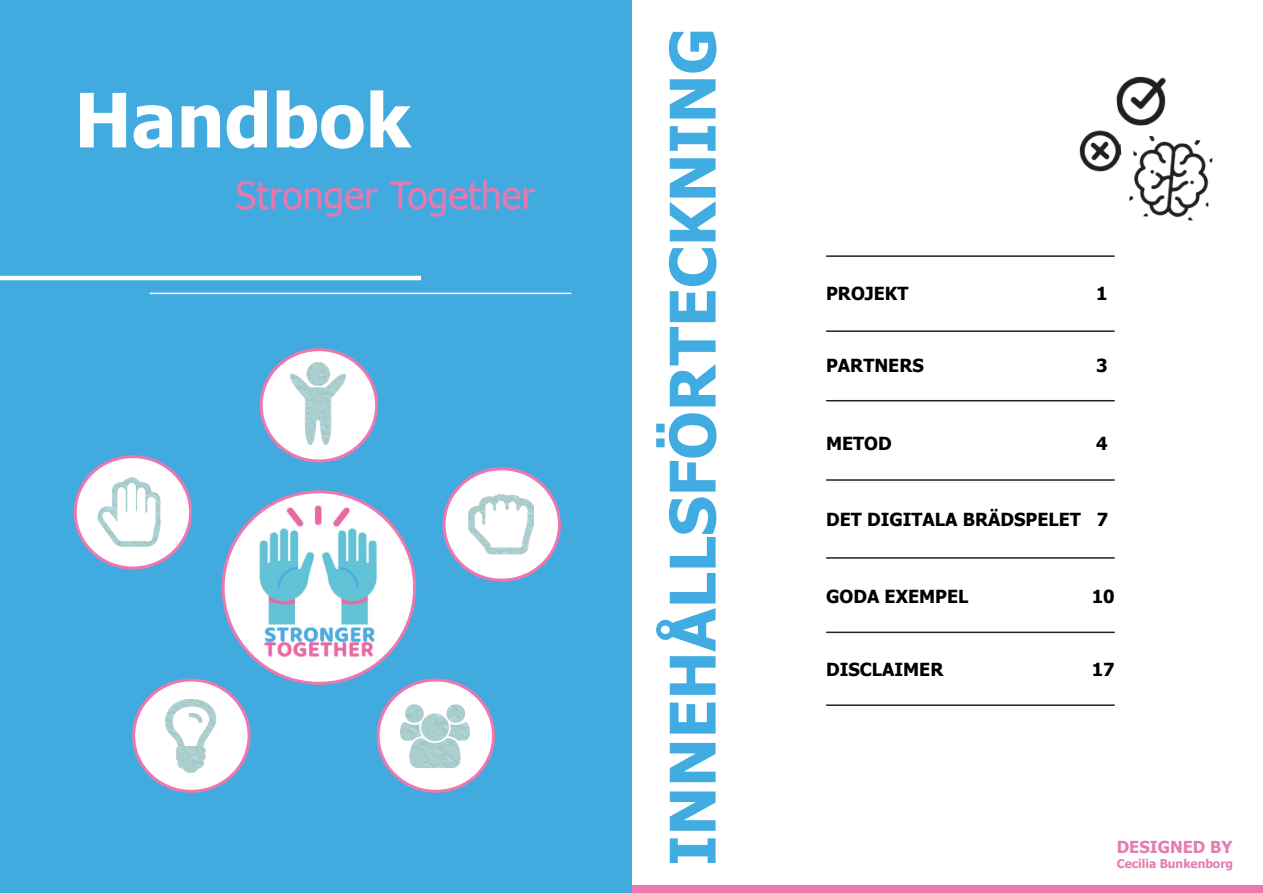
<style>
.page{position:relative;width:1263px;height:893px;background:#fff}
.page>*{position:absolute;margin:0;border:0;box-sizing:border-box;transform-origin:0 0}
.t1{font:700 75px "Tahoma";color:#fff}
.t2{font:700 63px "Tahoma";color:#41ace1}
.t3{font:37.5px "Tahoma";color:#eb77af}
.t4{font:700 18px "Tahoma";color:#000001}
.t5{font:700 16.5px "Tahoma";color:#e37eb0}
.t6{font:700 12px "Tahoma";color:#e37eb0}
</style>
<div class="page">
<div style="left:0;top:885px;width:1263px;height:8px;background:#ed78af"></div>
<div style="left:0;top:0;width:631px;height:893px;background:#41abe0"></div>
<hr style="left:0;top:276px;width:421px;height:4px;background:#fff">
<hr style="left:826px;top:255px;width:289px;height:2px;background:#231f20">
<hr style="left:826px;top:330px;width:289px;height:2px;background:#231f20">
<hr style="left:826px;top:400px;width:289px;height:1px;background:#231f20">
<hr style="left:826px;top:479px;width:289px;height:2px;background:#231f20">
<hr style="left:826px;top:557px;width:289px;height:2px;background:#231f20">
<hr style="left:826px;top:632px;width:289px;height:1px;background:#231f20">
<hr style="left:150px;top:293px;width:421px;height:1px;background:#fff">
<img style="left:1129px;top:136px;width:84px;height:85px">
<img style="left:1079px;top:130px;width:43px;height:42px">
<img style="left:1116px;top:76px;width:50px;height:50px">
<div style="left:261px;top:350px;width:116px;height:111px;background:#fff;border-radius:50%"></div>
<div style="left:260px;top:348px;width:118px;height:114px;border:3px solid #ed77ae;border-radius:50%"></div>
<svg style="left:223px;top:492px;width:192px;height:191px;background:#fcecf4"></svg>
<img style="left:251px;top:497px;width:147px;height:175px">
<div style="left:444px;top:469px;width:115px;height:111px;background:#fff;border-radius:50%"></div>
<div style="left:443px;top:467px;width:118px;height:115px;border:3px solid #ed77ae;border-radius:50%"></div>
<div style="left:378px;top:680px;width:115px;height:111px;background:#fff;border-radius:50%"></div>
<div style="left:377px;top:678px;width:118px;height:115px;border:3px solid #ed77ae;border-radius:50%"></div>
<div style="left:134px;top:680px;width:115px;height:111px;background:#fff;border-radius:50%"></div>
<div style="left:132px;top:678px;width:119px;height:115px;border:3px solid #ed77ae;border-radius:50%"></div>
<svg style="left:75px;top:457px;width:116px;height:111px"></svg>
<div style="left:74px;top:455px;width:118px;height:114px;border:3px solid #ed77ae;border-radius:50%"></div>
<img style="left:290px;top:362px;width:56px;height:82px">
<img style="left:468px;top:494px;width:65px;height:75px">
<img style="left:401px;top:704px;width:69px;height:64px">
<img style="left:166px;top:699px;width:49px;height:74px">
<img style="left:89px;top:459px;width:92px;height:97px">
<hr style="left:826px;top:704px;width:289px;height:2px;background:#231f20">
<p class="t1" style="left:74px;top:68px;width:338px">Handbok</p>
<p class="t3" style="left:236px;top:170px;width:301px">Stronger Together</p>
<p class="t2" style="left:648px;top:866px;width:840px;rotate:-90deg">INNEHÅLLSFÖRTECKNING</p>
<p class="t4" style="left:826px;top:281px;width:84px">PROJEKT</p>
<p class="t4" style="left:1096px;top:281px;width:13px">1</p>
<p class="t4" style="left:826px;top:353px;width:99px">PARTNERS</p>
<p class="t4" style="left:1096px;top:353px;width:13px">3</p>
<p class="t4" style="left:826px;top:431px;width:67px">METOD</p>
<p class="t4" style="left:1096px;top:431px;width:13px">4</p>
<p class="t4" style="left:826px;top:507px;width:283px">DET DIGITALA BRÄDSPELET 7</p>
<p class="t4" style="left:826px;top:584px;width:144px">GODA EXEMPEL</p>
<p class="t4" style="left:1092px;top:584px;width:24px">10</p>
<p class="t4" style="left:826px;top:657px;width:119px">DISCLAIMER</p>
<p class="t4" style="left:1092px;top:657px;width:24px">17</p>
<p class="t5" style="left:1117px;top:836px;width:117px">DESIGNED BY</p>
<p class="t6" style="left:1117px;top:855px;width:118px">Cecilia Bunkenborg</p>
</div>
